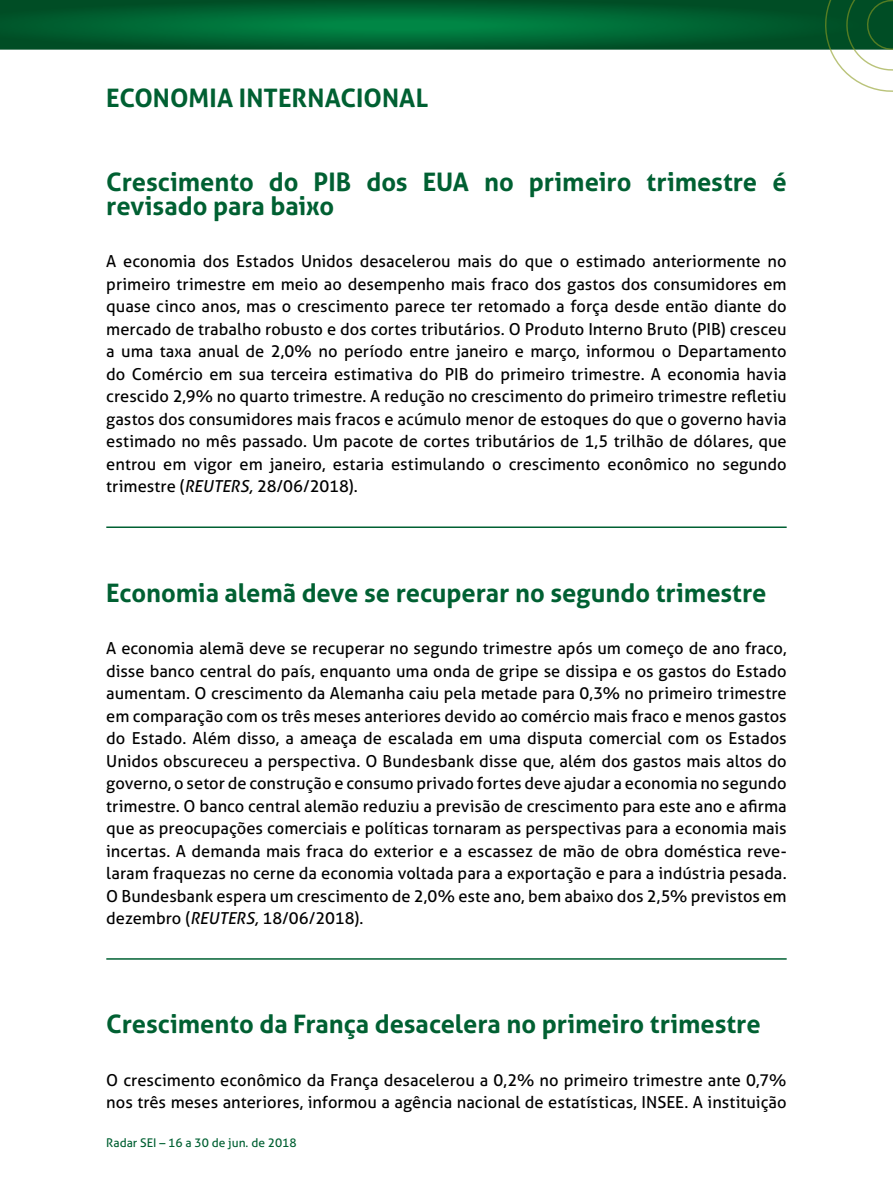
<style>
.page{position:relative;width:893px;height:1191px;background:#fff}
.page>*{position:absolute;margin:0;border:0;box-sizing:border-box;transform-origin:0 0}
.subtitulos{font:700 25.5px/24px "Aller";letter-spacing:-.005em;color:#006032}
.paragrafo_linha{font:16.5px/22.5px "Aller";color:#000;text-align:justify}
.t1{font:12px "Aller";color:#006032}
.s1{font-style:italic}
</style>
<div class="page">
<svg style="left:0;top:0;width:825px;height:50px;background:#016232"></svg>
<svg style="left:825px;top:0;width:68px;height:92px"></svg>
<hr style="left:106px;top:526px;width:681px;height:2px;background:#006032">
<hr style="left:106px;top:958px;width:681px;height:1px;background:#006032">
<p class="subtitulos" style="left:106px;top:86px;width:323px">ECONOMIA INTERNACIONAL</p>
<p class="subtitulos" style="left:106px;top:170px;width:682px">Crescimento do PIB dos EUA no primeiro trimestre é revisado para baixo</p>
<p class="paragrafo_linha" style="left:106px;top:250px;width:682px">A economia dos Estados Unidos desacelerou mais do que o estimado anteriormente no primeiro trimestre em meio ao desempenho mais fraco dos gastos dos consumidores em quase cinco anos, mas o crescimento parece ter retomado a força desde então diante do mercado de trabalho robusto e dos cortes tributários. O Produto Interno Bruto (PIB) cresceu a uma taxa anual de 2,0% no período entre janeiro e março, informou o Departamento do Comércio em sua terceira estimativa do PIB do primeiro trimestre. A economia havia crescido 2,9% no quarto trimestre. A redução no crescimento do primeiro trimestre refletiu gastos dos consumidores mais fracos e acúmulo menor de estoques do que o governo havia estimado no mês passado. Um pacote de cortes tributários de 1,5 trilhão de dólares, que entrou em vigor em janeiro, estaria estimulando o crescimento econômico no segundo trimestre (<span class="s1">REUTERS,</span> 28/06/2018).</p>
<p class="subtitulos" style="left:106px;top:580px;width:662px">Economia alemã deve se recuperar no segundo trimestre</p>
<p class="paragrafo_linha" style="left:106px;top:637px;width:682px">A economia alemã deve se recuperar no segundo trimestre após um começo de ano fraco, disse banco central do país, enquanto uma onda de gripe se dissipa e os gastos do Estado aumentam. O crescimento da Alemanha caiu pela metade para 0,3% no primeiro trimestre em comparação com os três meses anteriores devido ao comércio mais fraco e menos gastos do Estado. Além disso, a ameaça de escalada em uma disputa comercial com os Estados Unidos obscureceu a perspectiva. O Bundesbank disse que, além dos gastos mais altos do governo, o setor de construção e consumo privado fortes deve ajudar a economia no segundo trimestre. O banco central alemão reduziu a previsão de crescimento para este ano e afirma que as preocupações comerciais e políticas tornaram as perspectivas para a economia mais incertas. A demanda mais fraca do exterior e a escassez de mão de obra doméstica reve&shy;laram fraquezas no cerne da economia voltada para a exportação e para a indústria pesada.<br>O Bundesbank espera um crescimento de 2,0% este ano, bem abaixo dos 2,5% previstos em dezembro (<span class="s1">REUTERS,</span> 18/06/2018).</p>
<p class="subtitulos" style="left:106px;top:1012px;width:656px">Crescimento da França desacelera no primeiro trimestre</p>
<p class="paragrafo_linha" style="left:106px;top:1068px;width:682px">O crescimento econômico da França desacelerou a 0,2% no primeiro trimestre ante 0,7% nos três meses anteriores, informou a agência nacional de estatísticas, INSEE. A instituição</p>
<p class="t1" style="left:106px;top:1135px;width:192px">Radar SEI – 16 a 30 de jun. de 2018</p>
</div>
